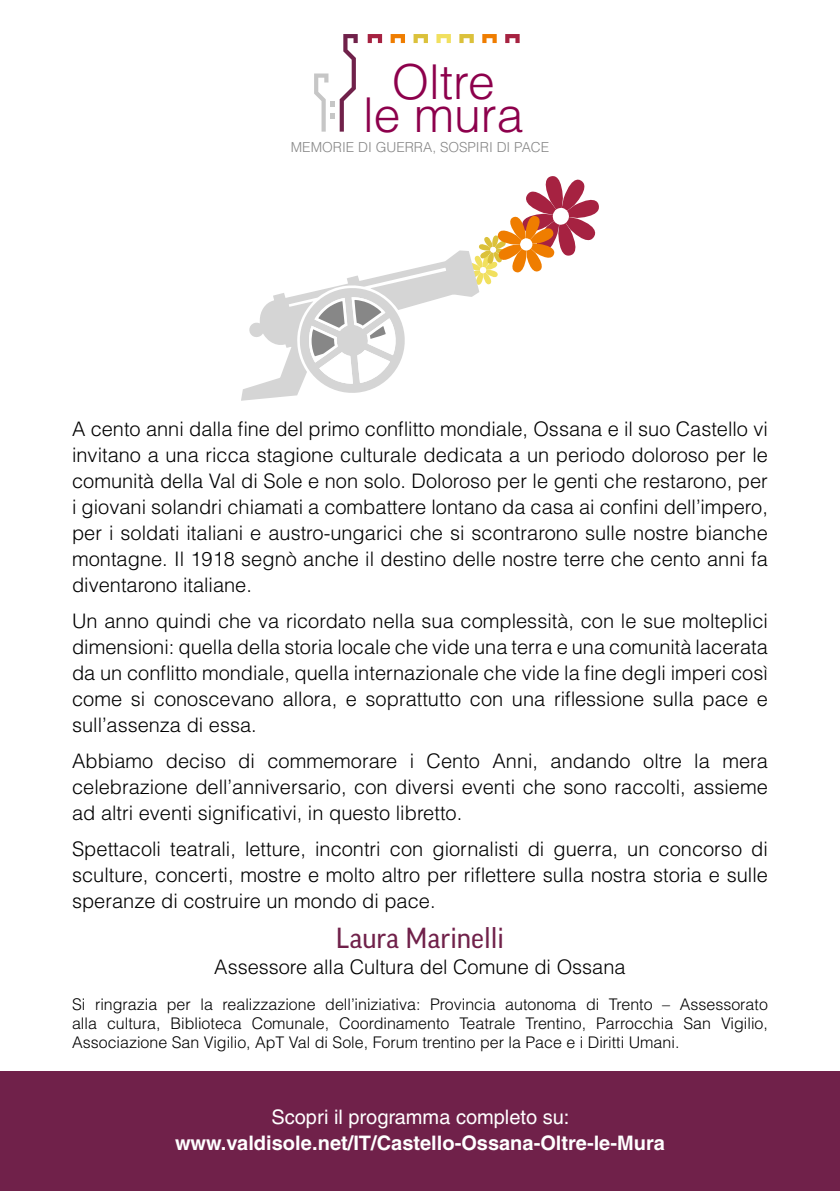
<style>
.page{position:relative;width:840px;height:1191px;background:#fff}
.page>*{position:absolute;margin:0;border:0;box-sizing:border-box;transform-origin:0 0}
.t1{font:300 48px "Helvetica";color:#8d004c}
.t2{font:28px "Good OT";color:#70214a}
.t3{font:300 20px/26px "Helvetica";color:#000;text-align:justify}
.t4{font:700 20px "Helvetica";color:#fff}
.t5{font:20px "Helvetica";color:#fff}
.t6{font:300 16px/19.2px "Helvetica";color:#000;text-align:justify}
.t7{font:300 13.8px "Helvetica";color:#878787}
</style>
<div class="page">
<svg style="left:367px;top:34px;width:15px;height:9px"></svg>
<svg style="left:390px;top:34px;width:15px;height:9px"></svg>
<svg style="left:482px;top:34px;width:14px;height:9px"></svg>
<svg style="left:505px;top:34px;width:14px;height:9px"></svg>
<svg style="left:413px;top:34px;width:14px;height:9px"></svg>
<svg style="left:459px;top:34px;width:14px;height:9px"></svg>
<svg style="left:436px;top:34px;width:14px;height:9px"></svg>
<svg style="left:314px;top:34px;width:43px;height:98px"></svg>
<div style="left:0;top:1071px;width:839px;height:120px;background:#70214a"></div>
<svg style="left:241px;top:176px;width:358px;height:225px"></svg>
<h1 class="t1" style="left:391px;top:52px;width:105px">Oltre</h1>
<h1 class="t1" style="left:363px;top:85px;width:162px">le mura</h1>
<p class="t7" style="left:290px;top:139px;width:260px">MEMORIE DI GUERRA, SOSPIRI DI PACE</p>
<p class="t3" style="left:72px;top:415px;width:697px">A cento anni dalla fine del primo conflitto mondiale, Ossana e il suo Castello vi invitano a una ricca stagione culturale dedicata a un periodo doloroso per le comunità della Val di Sole e non solo. Doloroso per le genti che restarono, per i giovani solandri chiamati a combattere lontano da casa ai confini dell’impero, per i soldati italiani e austro-ungarici che si scontrarono sulle nostre bianche montagne. Il 1918 segnò anche il destino delle nostre terre che cento anni fa diventarono italiane.</p>
<p class="t3" style="left:72px;top:607px;width:697px">Un anno quindi che va ricordato nella sua complessità, con le sue molteplici dimensioni: quella della storia locale che vide una terra e una comunità lacerata da un conflitto mondiale, quella internazionale che vide la fine degli imperi così come si conoscevano allora, e soprattutto con una riflessione sulla pace e sull’assenza di essa.</p>
<p class="t3" style="left:72px;top:747px;width:697px">Abbiamo deciso di commemorare i Cento Anni, andando oltre la mera celebrazione dell’anniversario, con diversi eventi che sono raccolti, assieme ad altri eventi significativi, in questo libretto.</p>
<p class="t3" style="left:72px;top:835px;width:697px">Spettacoli teatrali, letture, incontri con giornalisti di guerra, un concorso di sculture, concerti, mostre e molto altro per riflettere sulla nostra storia e sulle speranze di costruire un mondo di pace.</p>
<h2 class="t2" style="left:335px;top:922px;width:170px">Laura Marinelli</h2>
<p class="t3" style="left:214px;top:953px;width:412px">Assessore alla Cultura del Comune di Ossana</p>
<p class="t6" style="left:72px;top:994px;width:697px">Si ringrazia per la realizzazione dell’iniziativa: Provincia autonoma di Trento – Assessorato alla cultura, Biblioteca Comunale, Coordinamento Teatrale Trentino, Parrocchia San Vigilio, Associazione San Vigilio, ApT Val di Sole, Forum trentino per la Pace e i Diritti Umani.</p>
<p class="t5" style="left:271px;top:1105px;width:299px">Scopri il programma completo su:</p>
<p class="t4" style="left:175px;top:1131px;width:491px">www.valdisole.net/IT/Castello-Ossana-Oltre-le-Mura</p>
</div>
